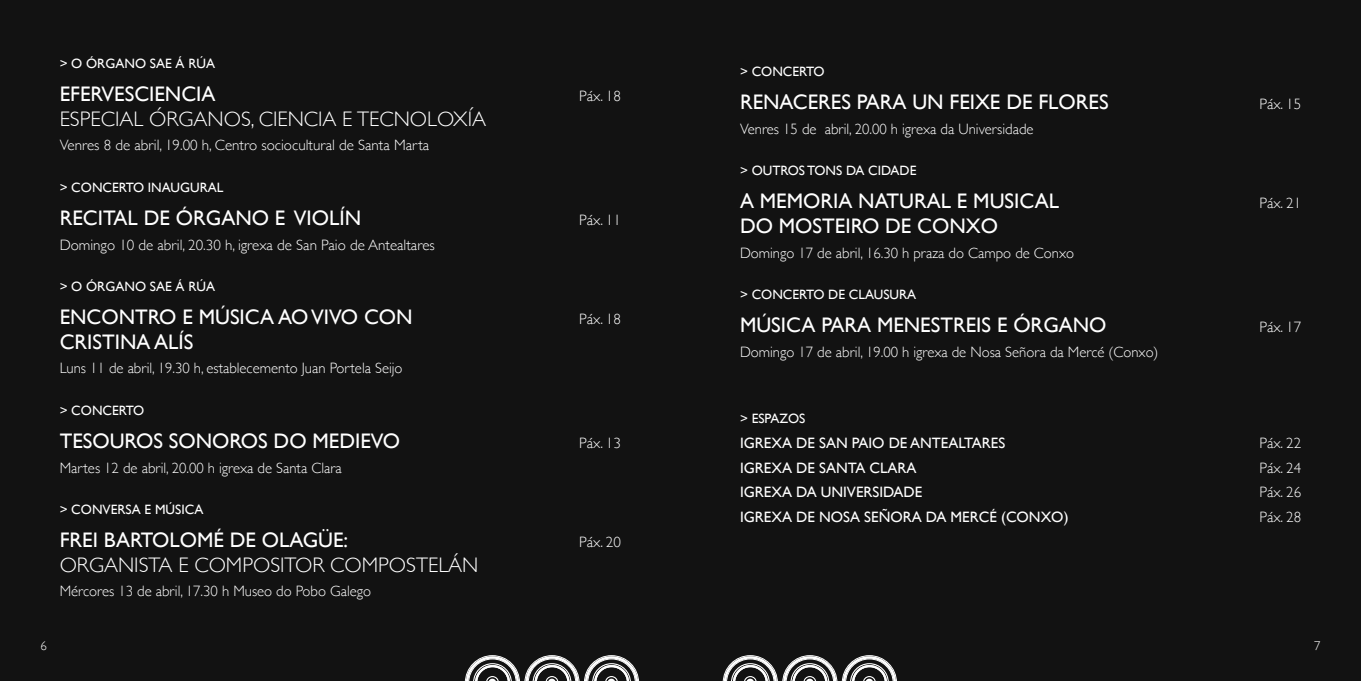
<style>
.page{position:relative;width:1361px;height:681px;background:#fff}
.page>*{position:absolute;margin:0;border:0;box-sizing:border-box;transform-origin:0 0}
.t1{font:21px/24.8px "Gill Sans";color:#fff}
.t2{font:300 21px "Gill Sans";color:#fff}
.t3{font:300 15px/24.8px "Gill Sans";color:#fff;text-align:justify}
.t4{font:15px/24.8px "Gill Sans";color:#fff}
.t5{font:13.5px "Gill Sans";color:#fff}
.t6{font:300 12.75px "Gill Sans";color:#fff}
</style>
<div class="page">
<div style="left:680px;top:0;width:681px;height:680px;background:#121212"></div>
<div style="left:0;top:0;width:680px;height:680px;background:#121212"></div>
<svg style="left:722px;top:655px;width:175px;height:25px"></svg>
<svg style="left:464px;top:655px;width:175px;height:26px"></svg>
<p class="t5" style="left:60px;top:55px;width:157px">&gt; O ÓRGANO SAE Á RÚA</p>
<h1 class="t1" style="left:60px;top:81px;width:157px">EFERVESCIENCIA</h1>
<h1 class="t2" style="left:60px;top:102px;width:428px">ESPECIAL ÓRGANOS, CIENCIA E TECNOLOXÍA</h1>
<p class="t3" style="left:60px;top:132px;width:371px">Venres 8 de abril, 19.00 h, Centro sociocultural de Santa Marta</p>
<p class="t5" style="left:60px;top:179px;width:165px">&gt; CONCERTO INAUGURAL</p>
<h1 class="t1" style="left:60px;top:205px;width:303px">RECITAL DE ÓRGANO E VIOLÍN</h1>
<p class="t3" style="left:60px;top:231px;width:377px">Domingo 10 de abril, 20.30 h, igrexa de San Paio de Antealtares</p>
<p class="t5" style="left:60px;top:278px;width:157px">&gt; O ÓRGANO SAE Á RÚA</p>
<h1 class="t1" style="left:60px;top:304px;width:354px">ENCONTRO E MÚSICA AO VIVO CON<br>CRISTINA ALÍS</h1>
<p class="t3" style="left:60px;top:355px;width:344px">Luns 11 de abril, 19.30 h, establecemento Juan Portela Seijo</p>
<p class="t5" style="left:60px;top:402px;width:86px">&gt; CONCERTO</p>
<h1 class="t1" style="left:60px;top:428px;width:342px">TESOUROS SONOROS DO MEDIEVO</h1>
<p class="t3" style="left:60px;top:454px;width:284px">Martes 12 de abril, 20.00 h igrexa de Santa Clara</p>
<p class="t5" style="left:60px;top:501px;width:145px">&gt; CONVERSA E MÚSICA</p>
<h1 class="t1" style="left:60px;top:527px;width:290px">FREI BARTOLOMÉ DE OLAGÜE:</h1>
<h1 class="t2" style="left:60px;top:548px;width:420px">ORGANISTA E COMPOSITOR COMPOSTELÁN</h1>
<p class="t3" style="left:60px;top:578px;width:313px">Mércores 13 de abril, 17.30 h Museo do Pobo Galego</p>
<p class="t3" style="left:579px;top:83px;width:43px">Páx. 18</p>
<p class="t3" style="left:579px;top:207px;width:43px">Páx. 11</p>
<p class="t3" style="left:579px;top:306px;width:43px">Páx. 18</p>
<p class="t3" style="left:579px;top:429px;width:43px">Páx. 13</p>
<p class="t3" style="left:579px;top:528px;width:43px">Páx. 20</p>
<p class="t5" style="left:740px;top:64px;width:86px">&gt; CONCERTO</p>
<h1 class="t1" style="left:740px;top:89px;width:370px">RENACERES PARA UN FEIXE DE FLORES</h1>
<p class="t3" style="left:740px;top:116px;width:295px">Venres 15 de abril, 20.00 h igrexa da Universidade</p>
<p class="t5" style="left:740px;top:163px;width:178px">&gt; OUTROS TONS DA CIDADE</p>
<h1 class="t1" style="left:740px;top:188px;width:321px">A MEMORIA NATURAL E MUSICAL<br>DO MOSTEIRO DE CONXO</h1>
<p class="t3" style="left:740px;top:240px;width:335px">Domingo 17 de abril, 16.30 h praza do Campo de Conxo</p>
<p class="t5" style="left:740px;top:286px;width:178px">&gt; CONCERTO DE CLAUSURA</p>
<h1 class="t1" style="left:740px;top:312px;width:368px">MÚSICA PARA MENESTREIS E ÓRGANO</h1>
<p class="t3" style="left:740px;top:339px;width:420px">Domingo 17 de abril, 19.00 h igrexa de Nosa Señora da Mercé (Conxo)</p>
<p class="t5" style="left:740px;top:410px;width:67px">&gt; ESPAZOS</p>
<p class="t4" style="left:740px;top:430px;width:330px">IGREXA DE SAN PAIO DE ANTEALTARES<br>IGREXA DE SANTA CLARA<br>IGREXA DA UNIVERSIDADE<br>IGREXA DE NOSA SEÑORA DA MERCÉ (CONXO)</p>
<p class="t3" style="left:1259px;top:91px;width:43px">Páx. 15</p>
<p class="t3" style="left:1259px;top:190px;width:43px">Páx. 21</p>
<p class="t3" style="left:1259px;top:314px;width:43px">Páx. 17</p>
<p class="t3" style="left:1259px;top:429px;width:43px">Páx. 22<br>Páx. 24<br>Páx. 26<br>Páx. 28</p>
<p class="t6" style="left:40px;top:635px;width:8px">6</p>
<p class="t6" style="left:1314px;top:635px;width:8px">7</p>
</div>
